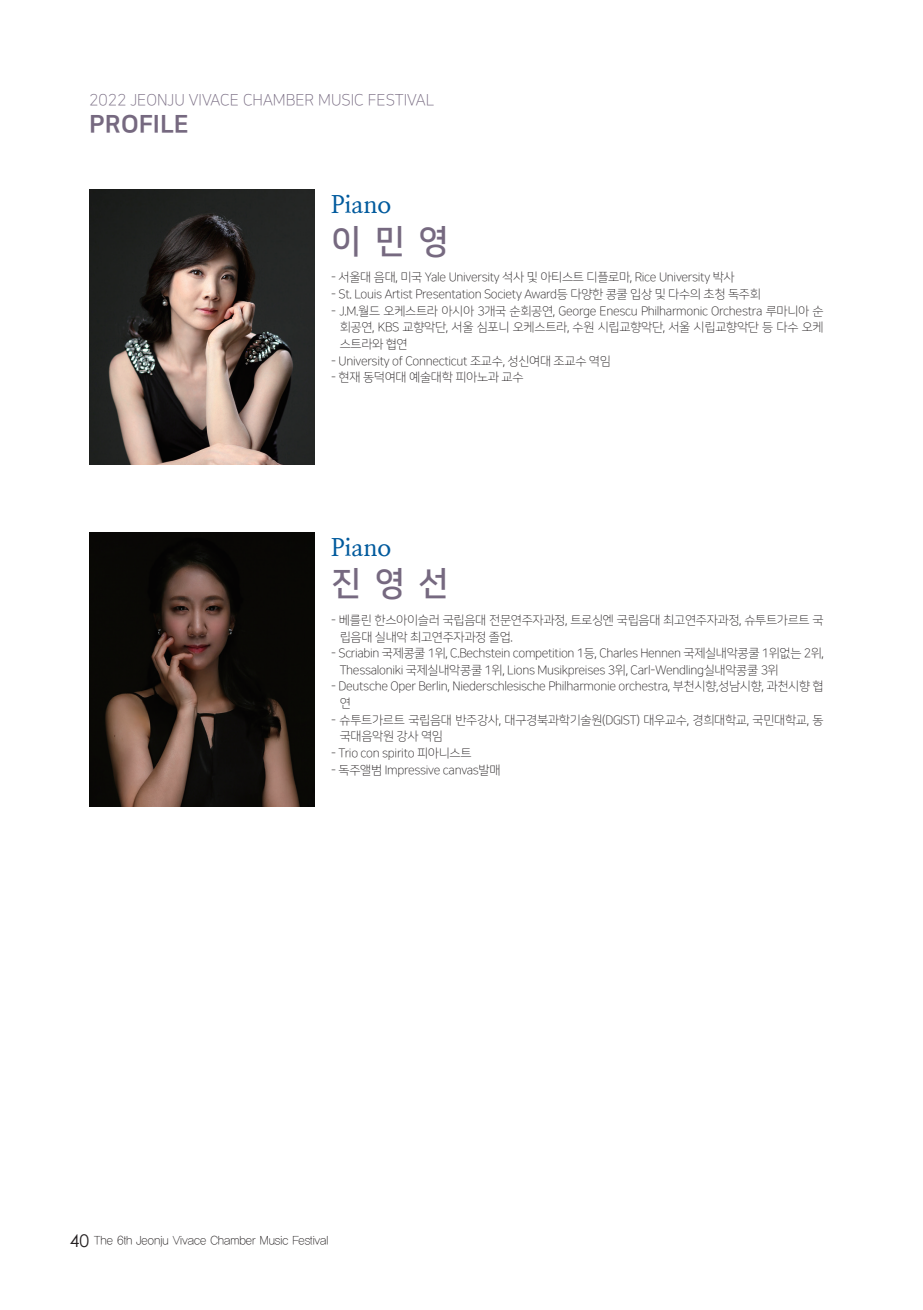
<style>
.page{position:relative;width:923px;height:1310px;background:#fff}
.page>*{position:absolute;margin:0;border:0;box-sizing:border-box;transform-origin:0 0}
.t1{font:33.25px "Nanum Square B";letter-spacing:.4em;color:#766980}
.t2{font:700 24.5px "Nanum Myeongjo";color:#015a9d}
.t3{font:24.5px "Nanum Square EB";color:#766980}
.t4{font:15.75px "Nanum Square L";color:#766980}
.t5{font:12.25px/16.6px "Nanum Square L";letter-spacing:-.025em;color:#231f20}
.t6{font:12.25px "YDIYGO310";color:#231f20;scale:.95 1}
.s1{font-family:"Century Gothic";font-size:17.5px}
</style>
<div class="page">
<img style="left:89px;top:190px;width:225px;height:274px">
<img style="left:89px;top:532px;width:225px;height:275px">
<p class="t4" style="left:89px;top:92px;width:346px">2022 JEONJU VIVACE CHAMBER MUSIC FESTIVAL</p>
<h2 class="t3" style="left:89px;top:111px;width:101px">PROFILE</h2>
<h2 class="t2" style="left:331px;top:190px;width:62px">Piano</h2>
<h1 class="t1" style="left:331px;top:223px;width:119px">이민영</h1>
<p class="t5" style="left:331px;top:269px;width:405px">- 서울대 음대, 미국 Yale University 석사 및 아티스트 디플로마, Rice University 박사</p>
<p class="t5" style="left:331px;top:286px;width:431px">- St. Louis Artist Presentation Society Award등 다양한 콩쿨 입상 및 다수의 초청 독주회</p>
<p class="t5" style="left:340px;top:303px;width:485px;text-align:justify;text-indent:-8px">- J.M.월드 오케스트라 아시아 3개국 순회공연, George Enescu Philharmonic Orchestra 루마니아 순 회공연, KBS 교향악단, 서울 심포니 오케스트라, 수원 시립교향악단, 서울 시립교향악단 등 다수 오케 스트라와 협연</p>
<p class="t5" style="left:331px;top:353px;width:281px">- University of Connecticut 조교수, 성신여대 조교수 역임</p>
<p class="t5" style="left:331px;top:369px;width:194px">- 현재 동덕여대 예술대학 피아노과 교수</p>
<h2 class="t2" style="left:331px;top:532px;width:62px">Piano</h2>
<h1 class="t1" style="left:331px;top:566px;width:119px">진영선</h1>
<p class="t5" style="left:340px;top:612px;width:485px;text-indent:-8px">- 베를린 한스아이슬러 국립음대 전문연주자과정, 트로싱엔 국립음대 최고연주자과정, 슈투트가르트 국 립음대 실내악 최고연주자과정 졸업.</p>
<p class="t5" style="left:340px;top:645px;width:486px;text-indent:-8px">- Scriabin 국제콩쿨 1위, C.Bechstein competition 1등, Charles Hennen 국제실내악콩쿨 1위없는 2위,<br>Thessaloniki 국제실내악콩쿨 1위, Lions Musikpreises 3위, Carl-Wendling실내악콩쿨 3위</p>
<p class="t5" style="left:340px;top:678px;width:485px;text-indent:-8px">- Deutsche Oper Berlin, Niederschlesische Philharmonie orchestra, 부천시향,성남시향, 과천시향 협 연</p>
<p class="t5" style="left:340px;top:711px;width:485px;text-indent:-8px">- 슈투트가르트 국립음대 반주강사, 대구경북과학기술원(DGIST) 대우교수, 경희대학교, 국민대학교, 동 국대음악원 강사 역임</p>
<p class="t5" style="left:331px;top:745px;width:142px">- Trio con spirito 피아니스트</p>
<p class="t5" style="left:331px;top:761px;width:171px">- 독주앨범 Impressive canvas발매</p>
<p class="t6" style="left:70px;top:1234px;width:273px"><span class="s1">40</span> The 6th Jeonju Vivace Chamber Music Festival</p>
</div>
